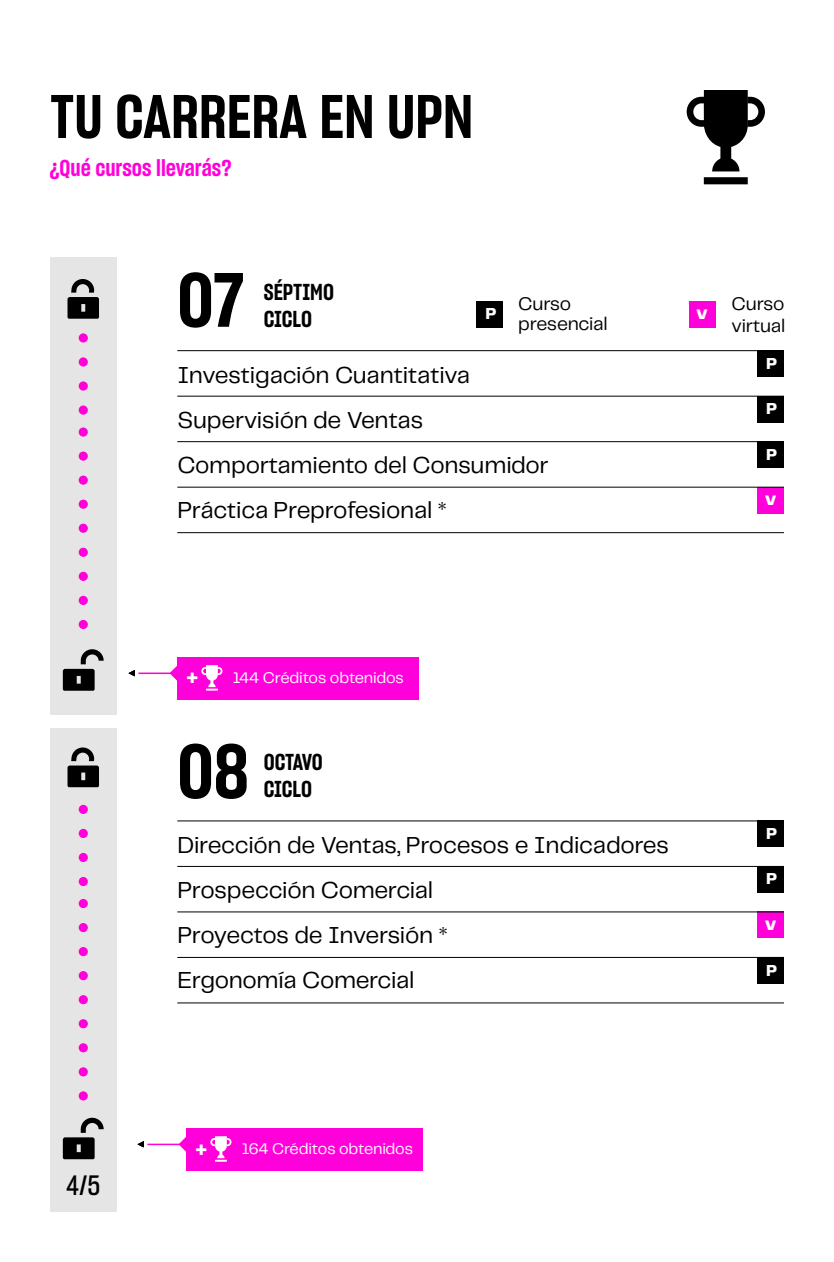
<style>
.page{position:relative;width:834px;height:1262px;background:#fff}
.page>*{position:absolute;margin:0;border:0;box-sizing:border-box;transform-origin:0 0}
.t1{font:75px "Sharp Grotesk Semi Bold 15";color:#000}
.t2{font:60px "Sharp Grotesk Semi Bold 15";color:#000}
.t3{font:27.5px "Sharp Grotesk Medium 15";color:#000}
.t4{font:24px/45px "Telegraf";letter-spacing:-.01em;color:#000}
.t5{font:800 24px "Telegraf";color:#fff}
.t6{font:22.5px/27px "Sharp Grotesk Semi Bold 15";letter-spacing:-.01em;color:#000}
.t7{font:22.5px "Sharp Grotesk Semi Bold 15";color:#ff00da}
.t8{font:19px/20px "Telegraf";letter-spacing:-.01em;color:#000}
.t9{font:800 19px "Telegraf";color:#fff}
.t10{font:800 16.5px "Telegraf";color:#fff}
.t11{font:16px "Telegraf";letter-spacing:-.01em;color:#fff}
</style>
<div class="page">
<div style="left:50px;top:257px;width:67px;height:955px;background:#e5e5e5"></div>
<div style="left:476px;top:301px;width:27px;height:27px;background:#000"></div>
<div style="left:757px;top:441px;width:27px;height:27px;background:#000"></div>
<div style="left:757px;top:396px;width:27px;height:27px;background:#000"></div>
<div style="left:757px;top:350px;width:27px;height:27px;background:#000"></div>
<div style="left:689px;top:301px;width:27px;height:27px;background:#ff00da"></div>
<div style="left:757px;top:487px;width:27px;height:27px;background:#ff00da"></div>
<div style="left:757px;top:911px;width:27px;height:27px;background:#ff00da"></div>
<hr style="left:177px;top:350px;width:607px;height:1px;background:#000">
<hr style="left:177px;top:820px;width:607px;height:1px;background:#000">
<hr style="left:177px;top:441px;width:607px;height:1px;background:#000">
<hr style="left:177px;top:911px;width:607px;height:1px;background:#000">
<hr style="left:177px;top:957px;width:607px;height:1px;background:#000">
<hr style="left:177px;top:487px;width:607px;height:1px;background:#000">
<hr style="left:177px;top:1002px;width:607px;height:1px;background:#000">
<hr style="left:177px;top:866px;width:607px;height:1px;background:#000">
<div style="left:757px;top:820px;width:27px;height:27px;background:#000"></div>
<div style="left:757px;top:957px;width:27px;height:27px;background:#000"></div>
<div style="left:757px;top:866px;width:27px;height:27px;background:#000"></div>
<hr style="left:177px;top:532px;width:607px;height:1px;background:#000">
<svg style="left:704px;top:177px;width:44px;height:7px"></svg>
<svg style="left:687px;top:90px;width:78px;height:81px"></svg>
<div style="left:178px;top:657px;width:241px;height:42px;background:#ff00da"></div>
<svg style="left:201px;top:665px;width:21px;height:26px"></svg>
<svg style="left:170px;top:665px;width:8px;height:16px"></svg>
<hr style="left:138px;top:673px;width:36px;height:1px;background:#ff00da">
<svg style="left:128px;top:670px;width:7px;height:6px"></svg>
<div style="left:79px;top:524px;width:9px;height:9px;background:#ff00da;border-radius:50%"></div>
<div style="left:79px;top:427px;width:9px;height:10px;background:#ff00da;border-radius:50%"></div>
<div style="left:79px;top:333px;width:9px;height:10px;background:#ff00da;border-radius:50%"></div>
<div style="left:79px;top:476px;width:9px;height:9px;background:#ff00da;border-radius:50%"></div>
<div style="left:79px;top:381px;width:9px;height:10px;background:#ff00da;border-radius:50%"></div>
<div style="left:79px;top:548px;width:9px;height:9px;background:#ff00da;border-radius:50%"></div>
<div style="left:79px;top:452px;width:9px;height:9px;background:#ff00da;border-radius:50%"></div>
<div style="left:79px;top:357px;width:9px;height:10px;background:#ff00da;border-radius:50%"></div>
<div style="left:79px;top:500px;width:9px;height:9px;background:#ff00da;border-radius:50%"></div>
<div style="left:79px;top:405px;width:9px;height:10px;background:#ff00da;border-radius:50%"></div>
<div style="left:79px;top:596px;width:9px;height:9px;background:#ff00da;border-radius:50%"></div>
<div style="left:79px;top:620px;width:9px;height:9px;background:#ff00da;border-radius:50%"></div>
<div style="left:79px;top:572px;width:9px;height:9px;background:#ff00da;border-radius:50%"></div>
<div style="left:79px;top:995px;width:9px;height:9px;background:#ff00da;border-radius:50%"></div>
<div style="left:79px;top:899px;width:9px;height:9px;background:#ff00da;border-radius:50%"></div>
<div style="left:79px;top:805px;width:9px;height:9px;background:#ff00da;border-radius:50%"></div>
<div style="left:79px;top:947px;width:9px;height:9px;background:#ff00da;border-radius:50%"></div>
<div style="left:79px;top:853px;width:9px;height:9px;background:#ff00da;border-radius:50%"></div>
<div style="left:79px;top:1019px;width:9px;height:9px;background:#ff00da;border-radius:50%"></div>
<div style="left:79px;top:923px;width:9px;height:9px;background:#ff00da;border-radius:50%"></div>
<div style="left:79px;top:829px;width:9px;height:9px;background:#ff00da;border-radius:50%"></div>
<div style="left:79px;top:971px;width:9px;height:9px;background:#ff00da;border-radius:50%"></div>
<div style="left:79px;top:877px;width:9px;height:9px;background:#ff00da;border-radius:50%"></div>
<div style="left:79px;top:1067px;width:9px;height:9px;background:#ff00da;border-radius:50%"></div>
<div style="left:79px;top:1091px;width:9px;height:10px;background:#ff00da;border-radius:50%"></div>
<div style="left:79px;top:1043px;width:9px;height:9px;background:#ff00da;border-radius:50%"></div>
<div style="left:48px;top:715px;width:70px;height:12px;background:#fff"></div>
<svg style="left:68px;top:279px;width:31px;height:40px"></svg>
<svg style="left:68px;top:747px;width:31px;height:40px"></svg>
<svg style="left:63px;top:649px;width:41px;height:42px"></svg>
<svg style="left:63px;top:1118px;width:41px;height:41px"></svg>
<div style="left:187px;top:1128px;width:236px;height:43px;background:#ff00da"></div>
<svg style="left:210px;top:1136px;width:22px;height:26px"></svg>
<svg style="left:179px;top:1136px;width:8px;height:17px"></svg>
<hr style="left:147px;top:1144px;width:36px;height:1px;background:#ff00da">
<svg style="left:137px;top:1141px;width:7px;height:6px"></svg>
<hr style="left:177px;top:396px;width:607px;height:1px;background:#000">
<h2 class="t2" style="left:50px;top:75px;width:425px">TU CARRERA EN UPN</h2>
<p class="t7" style="left:49px;top:152px;width:184px">¿Qué cursos llevarás?</p>
<h1 class="t1" style="left:177px;top:248px;width:68px">07</h1>
<p class="t6" style="left:264px;top:278px;width:72px">SÉPTIMO<br>CICLO</p>
<p class="t10" style="left:485px;top:302px;width:12px">P</p>
<p class="t8" style="left:518px;top:293px;width:91px">Curso presencial</p>
<p class="t8" style="left:732px;top:291px;width:55px;line-height:22.8px">Curso virtual</p>
<p class="t9" style="left:697px;top:300px;width:13px">v</p>
<p class="t3" style="left:66px;top:1166px;width:36px">4/5</p>
<p class="t4" style="left:177px;top:352px;width:373px">Investigación Cuantitativa<br>Supervisión de Ventas<br>Comportamiento del Consumidor<br>Práctica Preprofesional *</p>
<p class="t5" style="left:185px;top:660px;width:16px">+</p>
<p class="t11" style="left:233px;top:667px;width:173px">144 Créditos obtenidos</p>
<h1 class="t1" style="left:177px;top:719px;width:73px">08</h1>
<p class="t6" style="left:264px;top:748px;width:61px">OCTAVO<br>CICLO</p>
<p class="t4" style="left:177px;top:822px;width:493px">Dirección de Ventas, Procesos e Indicadores<br>Prospección Comercial<br>Proyectos de Inversión *<br>Ergonomía Comercial</p>
<p class="t5" style="left:194px;top:1131px;width:16px">+</p>
<p class="t11" style="left:242px;top:1138px;width:173px">164 Créditos obtenidos</p>
<p class="t10" style="left:766px;top:352px;width:12px">P</p>
<p class="t10" style="left:766px;top:397px;width:12px">P</p>
<p class="t10" style="left:766px;top:443px;width:12px">P</p>
<p class="t9" style="left:765px;top:486px;width:13px">v</p>
<p class="t10" style="left:766px;top:822px;width:12px">P</p>
<p class="t10" style="left:766px;top:867px;width:12px">P</p>
<p class="t9" style="left:765px;top:910px;width:13px">v</p>
<p class="t10" style="left:766px;top:959px;width:12px">P</p>
</div>
